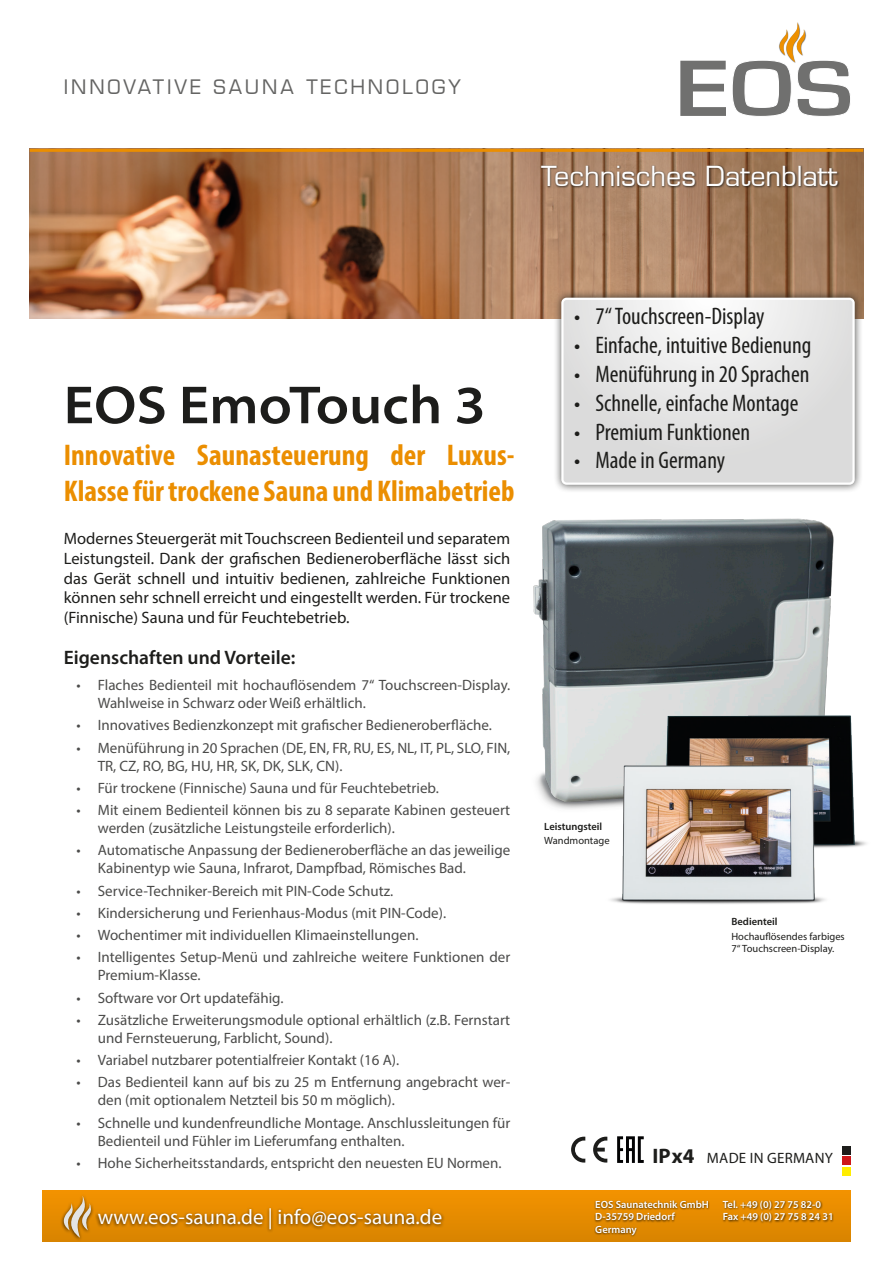
<style>
.page{position:relative;width:893px;height:1263px;background:#fff}
.page>*{position:absolute;margin:0;border:0;box-sizing:border-box;transform-origin:0 0}
.t1{font:600 semi-expanded 54px "Myriad Pro";color:#1d1d1b}
.t2{font:700 condensed 30px/36px "Myriad Pro";color:#eb8e00}
.t3{font:27px "Eurostile LT";color:#fff}
.t4{font:condensed 24px "Myriad Pro";color:#1d1d1b}
.t5{font:21px "Myriad Pro";color:#fff}
.t6{font:700 21px "Myriad Pro";color:#1d1d1b}
.t7{font:19.5px "Eurostile LT";letter-spacing:.15em;color:#646463}
.t8{font:600 19.5px "Myriad Pro";color:#1d1d1b}
.t9{font:16.5px/19.8px "Myriad Pro";color:#1d1d1b;text-align:justify}
.t10{font:15px/18px "Myriad Pro";color:#4b4b4a}
.t11{font:15px "Myriad Pro";letter-spacing:.02em;color:#1d1d1b}
.t12{font:600 10.5px "Myriad Pro";color:#fff}
.t13{font:10.5px/12.6px "Myriad Pro";color:#1d1d1b}
.t14{font:600 10.5px "Myriad Pro";color:#1d1d1b}
</style>
<div class="page">
<svg style="left:680px;top:61px;width:46px;height:55px"></svg>
<svg style="left:732px;top:22px;width:118px;height:94px"></svg>
<div style="left:43px;top:1191px;width:807px;height:51px;background:linear-gradient(to bottom,#f39300,#d88400)"></div>
<div style="left:95px;top:1206px;width:350px;height:28px;background:#1d1d1b;opacity:.75"></div>
<div style="left:60px;top:1194px;width:34px;height:48px;background:#1d1d1b;opacity:.75"></div>
<svg style="left:61px;top:1195px;width:31px;height:43px"></svg>
<div style="left:594px;top:1199px;width:239px;height:38px;background:#1d1d1b;opacity:.75"></div>
<img style="left:30px;top:152px;width:833px;height:167px">
<hr style="left:30px;top:149px;width:833px;height:3px;background:#eb8e00">
<div style="left:842px;top:1146px;width:8px;height:8px;background:#1d1d1b"></div>
<div style="left:842px;top:1156px;width:8px;height:9px;background:#cd171a"></div>
<div style="left:842px;top:1167px;width:8px;height:9px;background:#ffed00"></div>
<svg style="left:571px;top:1137px;width:14px;height:25px"></svg>
<svg style="left:593px;top:1137px;width:14px;height:25px"></svg>
<svg style="left:617px;top:1136px;width:27px;height:27px"></svg>
<div style="left:553px;top:289px;width:310px;height:204px;background:#1d1d1b;opacity:.75"></div>
<svg style="left:564px;top:301px;width:288px;height:181px"></svg>
<div style="left:561px;top:298px;width:294px;height:187px;border:2px solid #fff;border-radius:4px"></div>
<div style="left:540px;top:165px;width:300px;height:24px;background:#1d1d1b;opacity:.75"></div>
<img style="left:533px;top:518px;width:301px;height:291px">
<img style="left:621px;top:690px;width:246px;height:158px">
<img style="left:592px;top:754px;width:255px;height:150px">
<h3 class="t7" style="left:64px;top:76px;width:398px">INNOVATIVE SAUNA TECHNOLOGY</h3>
<p class="t3" style="left:541px;top:160px;width:298px">Technisches Datenblatt</p>
<p class="t1" style="left:64px;top:375px;width:423px">EOS EmoTouch 3</p>
<p class="t2" style="left:64px;top:436px;width:452px">Innovative Saunasteuerung der Luxus-<br>Klasse für trockene Sauna und Klimabetrieb</p>
<p class="t9" style="left:64px;top:528px;width:448px">Modernes Steuergerät mit Touchscreen Bedienteil und separatem Leistungsteil. Dank der grafischen Bedieneroberfläche lässt sich das Gerät schnell und intuitiv bedienen, zahlreiche Funktionen können sehr schnell erreicht und eingestellt werden. Für trockene (Finnische) Sauna und für Feuchtebetrieb.</p>
<p class="t8" style="left:64px;top:645px;width:233px">Eigenschaften und Vorteile:</p>
<p class="t10" style="left:98px;top:676px;width:414px;text-indent:-21px">• Flaches Bedienteil mit hochauflösendem 7“ Touchscreen-Display.<br>Wahlweise in Schwarz oder Weiß erhältlich.</p>
<p class="t10" style="left:77px;top:716px;width:417px">• Innovatives Bedienzkonzept mit grafischer Bedieneroberfläche.</p>
<p class="t10" style="left:98px;top:738px;width:414px;text-indent:-21px">• Menüführung in 20 Sprachen (DE, EN, FR, RU, ES, NL, IT, PL, SLO, FIN,<br>TR, CZ, RO, BG, HU, HR, SK, DK, SLK, CN).</p>
<p class="t10" style="left:77px;top:778px;width:364px">• Für trockene (Finnische) Sauna und für Feuchtebetrieb.</p>
<p class="t10" style="left:98px;top:801px;width:414px;text-indent:-21px">• Mit einem Bedienteil können bis zu 8 separate Kabinen gesteuert werden (zusätzliche Leistungsteile erforderlich).</p>
<p class="t10" style="left:98px;top:841px;width:414px;text-indent:-21px">• Automatische Anpassung der Bedieneroberfläche an das jeweilige<br>Kabinentyp wie Sauna, Infrarot, Dampfbad, Römisches Bad.</p>
<p class="t10" style="left:77px;top:881px;width:318px">• Service-Techniker-Bereich mit PIN-Code Schutz.</p>
<p class="t10" style="left:77px;top:903px;width:371px">• Kindersicherung und Ferienhaus-Modus (mit PIN-Code).</p>
<p class="t10" style="left:77px;top:926px;width:343px">• Wochentimer mit individuellen Klimaeinstellungen.</p>
<p class="t10" style="left:98px;top:948px;width:414px;text-indent:-21px">• Intelligentes Setup-Menü und zahlreiche weitere Funktionen der<br>Premium-Klasse.</p>
<p class="t10" style="left:77px;top:988px;width:208px">• Software vor Ort updatefähig.</p>
<p class="t10" style="left:98px;top:1010px;width:414px;text-indent:-21px">• Zusätzliche Erweiterungsmodule optional erhältlich (z.B. Fernstart und Fernsteuerung, Farblicht, Sound).</p>
<p class="t10" style="left:77px;top:1051px;width:324px">• Variabel nutzbarer potentialfreier Kontakt (16 A).</p>
<p class="t10" style="left:98px;top:1073px;width:414px;text-indent:-21px">• Das Bedienteil kann auf bis zu 25 m Entfernung angebracht wer&shy;den (mit optionalem Netzteil bis 50 m möglich).</p>
<p class="t10" style="left:98px;top:1113px;width:414px;text-indent:-21px">• Schnelle und kundenfreundliche Montage. Anschlussleitungen für<br>Bedienteil und Fühler im Lieferumfang enthalten.</p>
<p class="t10" style="left:77px;top:1153px;width:426px">• Hohe Sicherheitsstandards, entspricht den neuesten EU Normen.</p>
<h3 class="t5" style="left:98px;top:1204px;width:346px">www.eos-sauna.de | info@eos-sauna.de</h3>
<p class="t4" style="left:574px;top:302px;width:192px">• 7“ Touchscreen-Display</p>
<p class="t4" style="left:574px;top:331px;width:239px">• Einfache, intuitive Bedienung</p>
<p class="t4" style="left:574px;top:359px;width:237px">• Menüführung in 20 Sprachen</p>
<p class="t4" style="left:574px;top:388px;width:226px">• Schnelle, einfache Montage</p>
<p class="t4" style="left:574px;top:417px;width:178px">• Premium Funktionen</p>
<p class="t4" style="left:574px;top:446px;width:152px">• Made in Germany</p>
<p class="t14" style="left:544px;top:819px;width:60px">Leistungsteil</p>
<p class="t13" style="left:544px;top:834px;width:67px">Wandmontage</p>
<p class="t14" style="left:731px;top:915px;width:48px">Bedienteil</p>
<p class="t13" style="left:731px;top:930px;width:115px">Hochauflösendes farbiges<br>7“ Touchscreen-Display.</p>
<p class="t6" style="left:652px;top:1142px;width:44px">IP x4</p>
<p class="t11" style="left:707px;top:1149px;width:127px">MADE IN GERMANY</p>
<p class="t12" style="left:595px;top:1197px;width:115px">EOS Saunatechnik GmbH</p>
<p class="t12" style="left:723px;top:1197px;width:100px">Tel. +49 (0) 27 75 82-0</p>
<p class="t12" style="left:595px;top:1210px;width:81px">D-35759 Driedorf</p>
<p class="t12" style="left:723px;top:1210px;width:112px">Fax +49 (0) 27 75 8 24 31</p>
<p class="t12" style="left:595px;top:1222px;width:43px">Germany</p>
</div>
